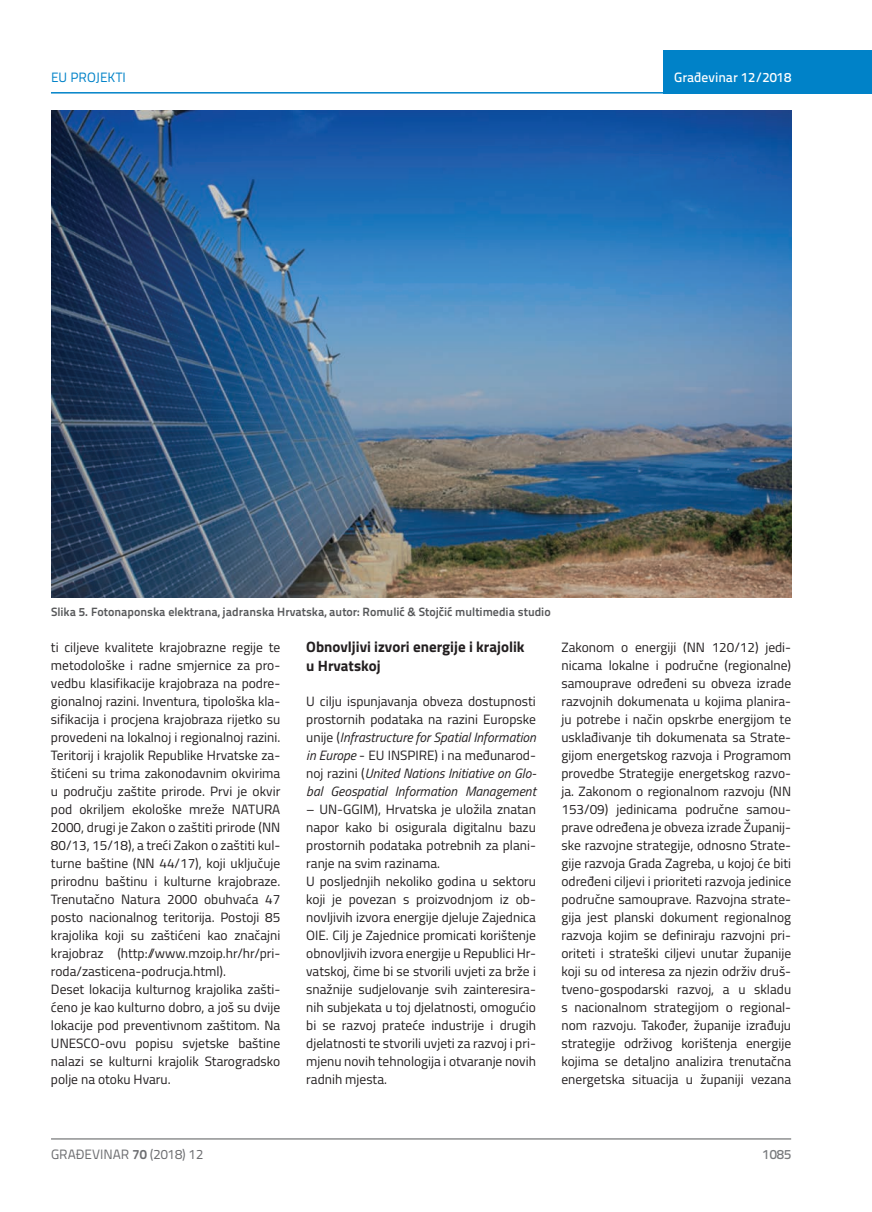
<style>
.page{position:relative;width:872px;height:1212px;background:#fff}
.page>*{position:absolute;margin:0;border:0;box-sizing:border-box;transform-origin:0 0}
.t1{font:700 15px/19.5px "Titillium";color:#231f20}
.t2{font:13.5px/18px "Titillium";color:#231f20}
.t3{font:13.5px "Titillium Text 22 L";color:#6c6d70}
.t4{font:500 13.5px "Titillium Text 22 L";color:#fff}
.t5{font:13.5px "Titillium Text 22 L";color:#0082c8}
.t6{font:500 13.5px "Titillium Text 22 L";color:#787a7d}
.t7{font:700 12px "Titillium Text 22 L";color:#57585a}
.s1{font-style:italic}
.s2{font-weight:700}
</style>
<div class="page">
<hr style="left:51px;top:1139px;width:740px;height:1px;background:#57585a">
<div style="left:663px;top:50px;width:209px;height:44px;background:#0082c8"></div>
<hr style="left:51px;top:92px;width:821px;height:2px;background:#0082c8">
<img style="left:51px;top:111px;width:740px;height:486px">
<p class="t5" style="left:51px;top:68px;width:76px">EU PROJEKTI</p>
<p class="t4" style="left:674px;top:67px;width:118px">Građevinar 12/2018</p>
<p class="t7" style="left:51px;top:602px;width:501px">Slika 5. Fotonaponska elektrana, jadranska Hrvatska, autor: Romulić &amp; Stojčić multimedia studio</p>
<p class="t2" style="left:51px;top:638px;width:231px">ti ciljeve kvalitete krajobrazne regije te metodološke i radne smjernice za pro&shy;vedbu klasifikacije krajobraza na podre&shy;gionalnoj razini. Inventura, tipološka kla&shy;sifikacija i procjena krajobraza rijetko su provedeni na lokalnoj i regionalnoj razini.<br>Teritorij i krajolik Republike Hrvatske za&shy;štićeni su trima zakonodavnim okvirima u području zaštite prirode. Prvi je okvir pod okriljem ekološke mreže NATURA 2000, drugi je Zakon o zaštiti prirode (NN 80/13, 15/18), a treći Zakon o zaštiti kul&shy;turne baštine (NN 44/17), koji uključuje prirodnu baštinu i kulturne krajobraze.<br>Trenutačno Natura 2000 obuhvaća 47 posto nacionalnog teritorija. Postoji 85 krajolika koji su zaštićeni kao značajni krajobraz (http://www.mzoip.hr/hr/pri&shy;roda/zasticena-podrucja.html).<br>Deset lokacija kulturnog krajolika zašti&shy;ćeno je kao kulturno dobro, a još su dvije lokacije pod preventivnom zaštitom. Na UNESCO-ovu popisu svjetske baštine nalazi se kulturni krajolik Starogradsko polje na otoku Hvaru.</p>
<p class="t1" style="left:306px;top:636px;width:220px">Obnovljivi izvori energije i krajolik u Hrvatskoj</p>
<p class="t2" style="left:306px;top:692px;width:231px;text-align:justify">U cilju ispunjavanja obveza dostupnosti prostornih podataka na razini Europske unije (<span class="s1">Infrastructure for Spatial Information in Europe</span> - EU INSPIRE) i na međunarod&shy;noj razini (<span class="s1">United Nations Initiative on Glo&shy;bal Geospatial Information Management</span></p>
<p class="t2" style="left:306px;top:800px;width:231px">– UN-GGIM), Hrvatska je uložila znatan napor kako bi osigurala digitalnu bazu prostornih podataka potrebnih za plani&shy;ranje na svim razinama.<br>U posljednjih nekoliko godina u sektoru koji je povezan s proizvodnjom iz ob&shy;novljivih izvora energije djeluje Zajednica OIE. Cilj je Zajednice promicati korištenje obnovljivih izvora energije u Republici Hr&shy;vatskoj, čime bi se stvorili uvjeti za brže i snažnije sudjelovanje svih zainteresira&shy;nih subjekata u toj djelatnosti, omogućio bi se razvoj prateće industrije i drugih djelatnosti te stvorili uvjeti za razvoj i pri&shy;mjenu novih tehnologija i otvaranje novih radnih mjesta.</p>
<p class="t2" style="left:561px;top:637px;width:231px;text-align:justify">Zakonom o energiji (NN 120/12) jedi&shy;nicama lokalne i područne (regionalne) samouprave određeni su obveza izrade razvojnih dokumenata u kojima planira&shy;ju potrebe i način opskrbe energijom te usklađivanje tih dokumenata sa Strate&shy;gijom energetskog razvoja i Programom provedbe Strategije energetskog razvo&shy;ja. Zakonom o regionalnom razvoju (NN 153/09) jedinicama područne samou&shy;prave određena je obveza izrade Županij&shy;ske razvojne strategije, odnosno Strate&shy;gije razvoja Grada Zagreba, u kojoj će biti određeni ciljevi i prioriteti razvoja jedinice područne samouprave. Razvojna strate&shy;gija jest planski dokument regionalnog razvoja kojim se definiraju razvojni pri&shy;oriteti i strateški ciljevi unutar županije koji su od interesa za njezin održiv druš&shy;tveno-gospodarski razvoj, a u skladu s nacionalnom strategijom o regional&shy;nom razvoju. Također, županije izrađuju strategije održivog korištenja energije kojima se detaljno analizira trenutačna energetska situacija u županiji vezana</p>
<p class="t3" style="left:51px;top:1144px;width:154px">GRAĐEVINAR <span class="s2">70</span> (2018) 12</p>
<p class="t6" style="left:762px;top:1144px;width:30px">1085</p>
</div>
